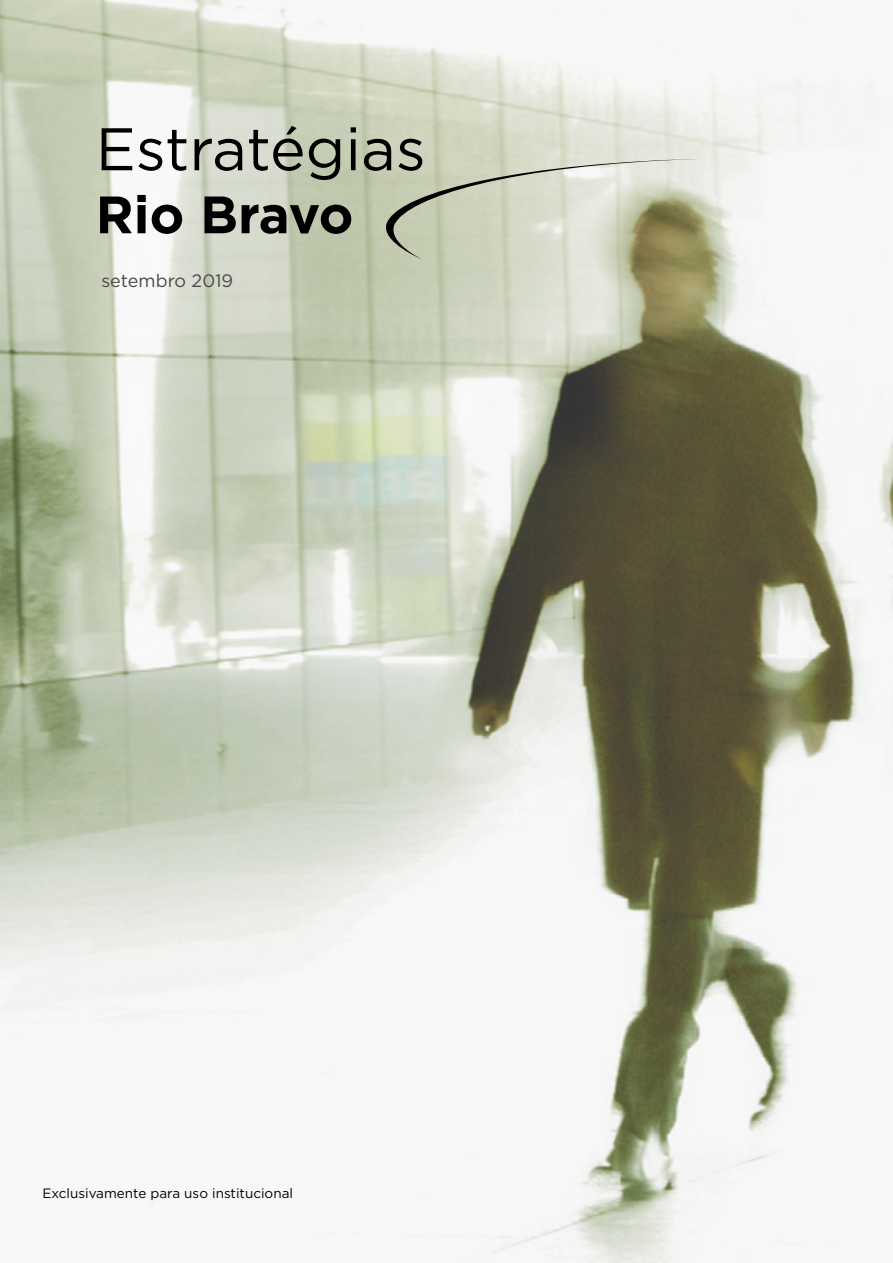
<style>
.page{position:relative;width:893px;height:1263px;background:#fff}
.page>*{position:absolute;margin:0;border:0;box-sizing:border-box;transform-origin:0 0}
.t1{font:60px "Gotham";color:#000}
.t2{font:700 52.5px "Gotham";letter-spacing:-.01em;color:#000}
.t3{font:18px "Gotham";color:#4a4a49}
.t4{font:13.5px "Gotham";color:#000}
</style>
<div class="page">
<img style="left:0;top:0;width:893px;height:1263px">
<svg style="left:380px;top:159px;width:320px;height:100px;background:#c5c8b2"></svg>
<h1 class="t1" style="left:96px;top:111px;width:332px">Estratégias</h1>
<h2 class="t2" style="left:96px;top:180px;width:259px">Rio Bravo</h2>
<h3 class="t3" style="left:101px;top:269px;width:133px">setembro 2019</h3>
<p class="t4" style="left:43px;top:1184px;width:252px">Exclusivamente para uso institucional</p>
</div>
